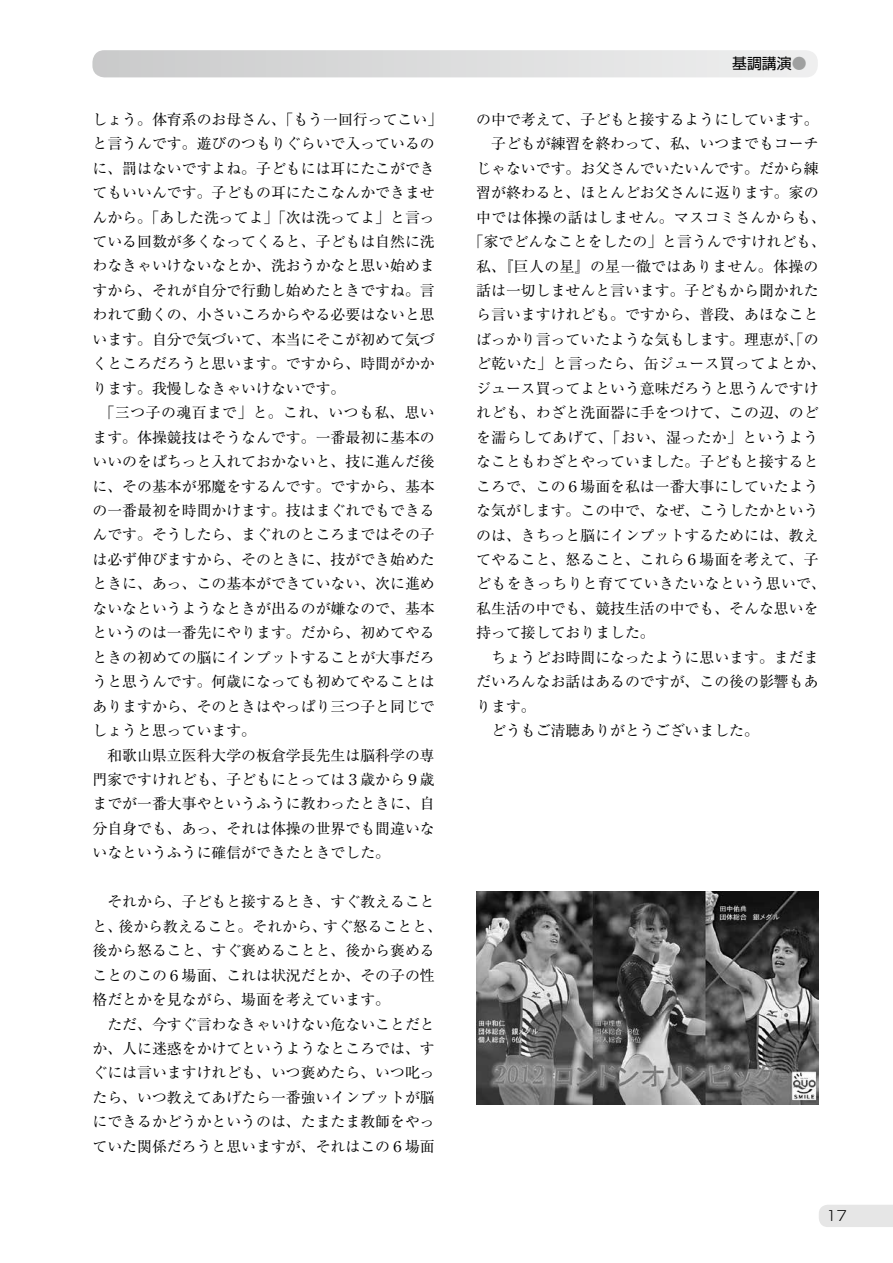
<style>
.page{position:relative;width:893px;height:1263px;background:#fff}
.page>*{position:absolute;margin:0;border:0;box-sizing:border-box;transform-origin:0 0}
.t1{font:14.85px/24.5px "Ryumin Pro";color:#000}
.t2{font:14.85px "Ryumin Pro";letter-spacing:.025em;color:#000}
.t3{font:14.85px "Ryumin Pro";letter-spacing:.03em;color:#000}
.t4{font:14.85px "Shin Go Pro";color:#000}
.t5{font:300 13.8px "Shin Go Pro";color:#000}
.s1{color:#9fa0a0}
</style>
<div class="page">
<div style="left:819px;top:1205px;width:74px;height:22px;background:#e6e6e6"></div>
<div style="left:92px;top:50px;width:726px;height:27px;background:linear-gradient(to right,#cacacb,#efeff0);border-radius:12px"></div>
<img style="left:476px;top:892px;width:343px;height:212px">
<p class="t1" style="left:92px;top:106px;width:351px">しょう。体育系のお母さん、「もう一回行ってこい」</p>
<p class="t1" style="left:92px;top:130px;width:344px">と言うんです。遊びのつもりぐらいで入っているの</p>
<p class="t1" style="left:92px;top:155px;width:344px">に、罰はないですよね。子どもには耳にたこができ</p>
<p class="t1" style="left:92px;top:179px;width:344px">てもいいんです。子どもの耳にたこなんかできませ</p>
<p class="t1" style="left:92px;top:204px;width:344px">んから。「あした洗ってよ」「次は洗ってよ」と言っ</p>
<p class="t1" style="left:92px;top:228px;width:344px">ている回数が多くなってくると、子どもは自然に洗</p>
<p class="t1" style="left:92px;top:253px;width:344px">わなきゃいけないなとか、洗おうかなと思い始めま</p>
<p class="t1" style="left:92px;top:277px;width:344px">すから、それが自分で行動し始めたときですね。言</p>
<p class="t1" style="left:92px;top:302px;width:344px">われて動くの、小さいころからやる必要はないと思</p>
<p class="t1" style="left:92px;top:326px;width:344px">います。自分で気づいて、本当にそこが初めて気づ</p>
<p class="t1" style="left:92px;top:350px;width:344px">くところだろうと思います。ですから、時間がかか</p>
<p class="t1" style="left:92px;top:375px;width:254px">ります。我慢しなきゃいけないです。</p>
<p class="t3" style="left:100px;top:401px;width:336px">「三つ子の魂百まで」と。これ、いつも私、思い</p>
<p class="t1" style="left:92px;top:424px;width:344px">ます。体操競技はそうなんです。一番最初に基本の</p>
<p class="t1" style="left:92px;top:448px;width:344px">いいのをぱちっと入れておかないと、技に進んだ後</p>
<p class="t1" style="left:92px;top:473px;width:344px">に、その基本が邪魔をするんです。ですから、基本</p>
<p class="t1" style="left:92px;top:497px;width:344px">の一番最初を時間かけます。技はまぐれでもできる</p>
<p class="t1" style="left:92px;top:522px;width:344px">んです。そうしたら、まぐれのところまではその子</p>
<p class="t1" style="left:92px;top:546px;width:344px">は必ず伸びますから、そのときに、技ができ始めた</p>
<p class="t1" style="left:92px;top:570px;width:344px">ときに、あっ、この基本ができていない、次に進め</p>
<p class="t1" style="left:92px;top:595px;width:344px">ないなというようなときが出るのが嫌なので、基本</p>
<p class="t1" style="left:92px;top:619px;width:344px">というのは一番先にやります。だから、初めてやる</p>
<p class="t1" style="left:92px;top:644px;width:344px">ときの初めての脳にインプットすることが大事だろ</p>
<p class="t1" style="left:92px;top:668px;width:344px">うと思うんです。何歳になっても初めてやることは</p>
<p class="t1" style="left:92px;top:693px;width:344px">ありますから、そのときはやっぱり三つ子と同じで</p>
<p class="t1" style="left:92px;top:717px;width:165px">しょうと思っています。</p>
<p class="t1" style="left:107px;top:742px;width:329px">和歌山県立医科大学の板倉学長先生は脳科学の専</p>
<p class="t1" style="left:92px;top:766px;width:344px">門家ですけれども、子どもにとっては３歳から９歳</p>
<p class="t1" style="left:92px;top:791px;width:344px">までが一番大事やというふうに教わったときに、自</p>
<p class="t1" style="left:92px;top:815px;width:344px">分自身でも、あっ、それは体操の世界でも間違いな</p>
<p class="t1" style="left:92px;top:839px;width:299px">いなというふうに確信ができたときでした。</p>
<p class="t1" style="left:92px;top:888px;width:351px;text-indent:15px">それから、子どもと接するとき、すぐ教えることと、後から教えること。それから、すぐ怒ることと、後から怒ること、すぐ褒めることと、後から褒めることのこの６場面、これは状況だとか、その子の性格だとかを見ながら、場面を考えています。</p>
<p class="t1" style="left:92px;top:1011px;width:344px;text-align:justify;text-indent:15px">ただ、今すぐ言わなきゃいけない危ないことだとか、人に迷惑をかけてというようなところでは、すぐには言いますけれども、いつ褒めたら、いつ叱ったら、いつ教えてあげたら一番強いインプットが脳にできるかどうかというのは、たまたま教師をやっていた関係だろうと思いますが、それはこの６場面</p>
<p class="t4" style="left:732px;top:52px;width:76px">基調講演<span class="s1">●</span></p>
<p class="t1" style="left:476px;top:106px;width:344px">の中で考えて、子どもと接するようにしています。</p>
<p class="t1" style="left:491px;top:130px;width:329px">子どもが練習を終わって、私、いつまでもコーチ</p>
<p class="t1" style="left:476px;top:155px;width:344px">じゃないです。お父さんでいたいんです。だから練</p>
<p class="t1" style="left:476px;top:179px;width:344px">習が終わると、ほとんどお父さんに返ります。家の</p>
<p class="t2" style="left:476px;top:205px;width:351px">中では体操の話はしません。マスコミさんからも、</p>
<p class="t1" style="left:469px;top:228px;width:359px">「家でどんなことをしたの」と言うんですけれども、</p>
<p class="t2" style="left:476px;top:254px;width:344px">私、『巨人の星』の星一徹ではありません。体操の</p>
<p class="t1" style="left:476px;top:277px;width:344px">話は一切しませんと言います。子どもから聞かれた</p>
<p class="t1" style="left:476px;top:302px;width:344px">ら言いますけれども。ですから、普段、あほなこと</p>
<p class="t1" style="left:476px;top:326px;width:344px">ばっかり言っていたような気もします。理恵が、「の</p>
<p class="t2" style="left:476px;top:352px;width:351px">ど乾いた」と言ったら、缶ジュース買ってよとか、</p>
<p class="t1" style="left:476px;top:375px;width:344px">ジュース買ってよという意味だろうと思うんですけ</p>
<p class="t1" style="left:476px;top:399px;width:344px">れども、わざと洗面器に手をつけて、この辺、のど</p>
<p class="t2" style="left:476px;top:425px;width:344px">を濡らしてあげて、「おい、湿ったか」というよう</p>
<p class="t1" style="left:476px;top:448px;width:344px">なこともわざとやっていました。子どもと接すると</p>
<p class="t1" style="left:476px;top:473px;width:344px">ころで、この６場面を私は一番大事にしていたよう</p>
<p class="t1" style="left:476px;top:497px;width:344px">な気がします。この中で、なぜ、こうしたかという</p>
<p class="t1" style="left:476px;top:522px;width:344px">のは、きちっと脳にインプットするためには、教え</p>
<p class="t1" style="left:476px;top:546px;width:344px">てやること、怒ること、これら６場面を考えて、子</p>
<p class="t2" style="left:476px;top:572px;width:351px">どもをきっちりと育てていきたいなという思いで、</p>
<p class="t1" style="left:476px;top:595px;width:344px">私生活の中でも、競技生活の中でも、そんな思いを</p>
<p class="t1" style="left:476px;top:619px;width:180px">持って接しておりました。</p>
<p class="t1" style="left:491px;top:644px;width:329px">ちょうどお時間になったように思います。まだま</p>
<p class="t1" style="left:476px;top:668px;width:344px">だいろんなお話はあるのですが、この後の影響もあ</p>
<p class="t1" style="left:476px;top:693px;width:61px">ります。</p>
<p class="t1" style="left:491px;top:717px;width:269px">どうもご清聴ありがとうございました。</p>
<p class="t5" style="left:826px;top:1204px;width:22px">17</p>
</div>
